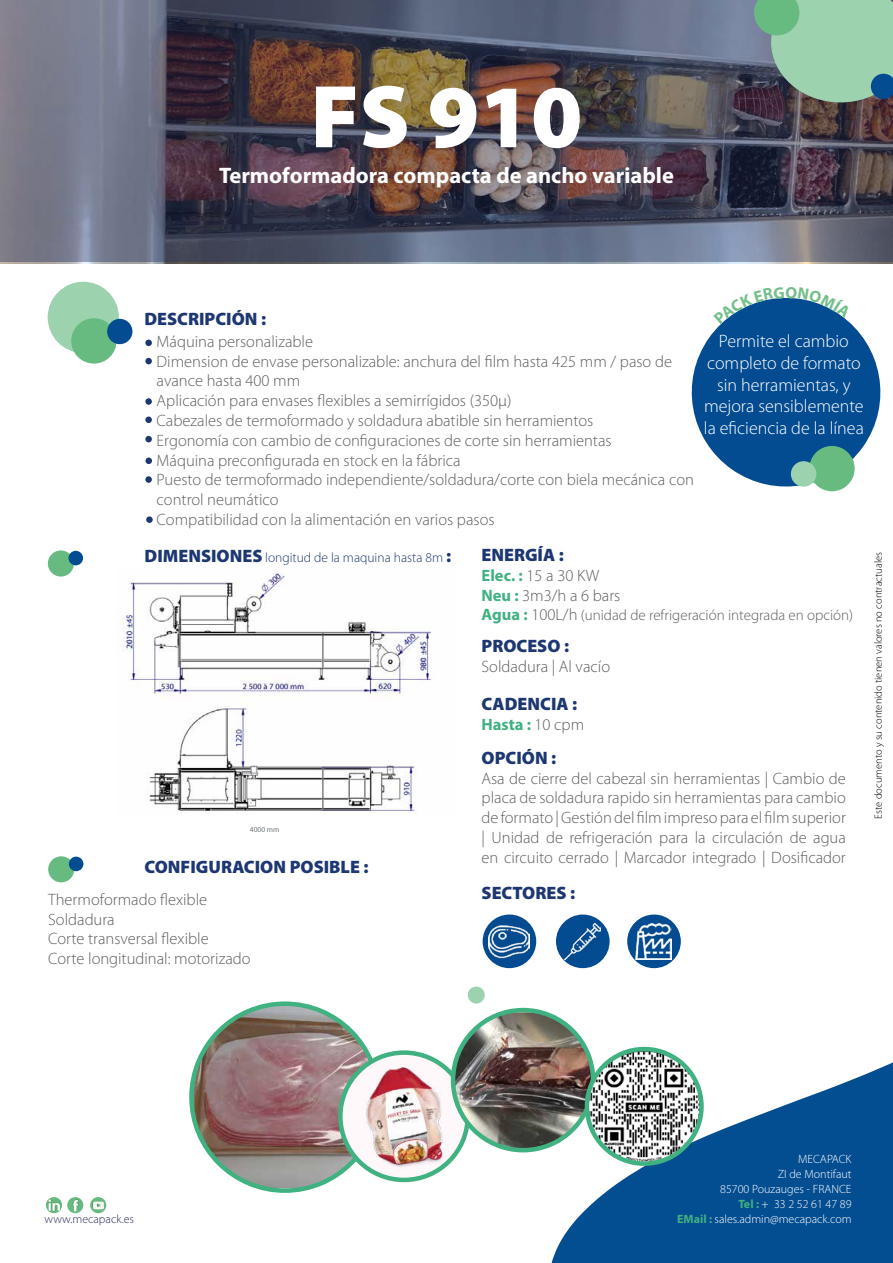
<style>
.page{position:relative;width:893px;height:1263px;background:#fff}
.page>*{position:absolute;margin:0;border:0;box-sizing:border-box;transform-origin:0 0}
.t1{font:900 90px "Myriad Pro";color:#fff}
.t2{font:700 22.5px "Myriad Pro";color:#fff}
.t3{font:300 18px/21.6px "Myriad Pro";color:#fff;text-align:center}
.t4{font:900 18px "Myriad Pro";color:#1d3772}
.t5{font:300 16.5px/19.8px "Myriad Pro";color:#5d5f5f}
.t6{font:700 16.5px "Myriad Pro";color:#40b180}
.t7{font:300 15px "Myriad Pro";color:#5d5f5f}
.t8{font:300 13.5px "Myriad Pro";color:#1d3772}
.t9{font:300 12px/15px "Myriad Pro";color:#fff;text-align:right}
.t10{font:300 12px "Myriad Pro";color:#2a2e63}
.t11{font:300 10.5px "Myriad Pro";color:#000}
.t12{font:7.5px "Myriad Pro";color:#6d767a}
.s1{font-weight:700;color:#40b180}
.s2{font-weight:700;font-size:16.5px;color:#40b180}
.s3{font-size:16.5px}
.s4{font-weight:300;color:#5d5f5f}
.s5{font-weight:900;font-size:18px}
</style>
<div class="page">
<svg style="left:691px;top:324px;width:190px;height:168px;fill:#034c91"></svg>
<svg style="left:67px;top:1197px;width:16px;height:16px"></svg>
<svg style="left:90px;top:1197px;width:16px;height:16px"></svg>
<svg style="left:46px;top:1197px;width:16px;height:16px"></svg>
<div style="left:48px;top:282px;width:71px;height:71px;background:#9cd2ae;border-radius:50%"></div>
<div style="left:71px;top:318px;width:46px;height:46px;background:#67bb80;border-radius:50%"></div>
<div style="left:107px;top:319px;width:25px;height:25px;background:#034c91;border-radius:50%"></div>
<div style="left:145px;top:340px;width:7px;height:6px;background:#1d3772;border-radius:50%"></div>
<div style="left:145px;top:358px;width:7px;height:6px;background:#1d3772;border-radius:50%"></div>
<div style="left:145px;top:476px;width:7px;height:7px;background:#1d3772;border-radius:50%"></div>
<div style="left:145px;top:398px;width:7px;height:7px;background:#1d3772;border-radius:50%"></div>
<div style="left:145px;top:416px;width:7px;height:7px;background:#1d3772;border-radius:50%"></div>
<img style="left:0;top:0;width:893px;height:261px">
<svg style="left:754px;top:0;width:139px;height:102px;background:#85b69c"></svg>
<svg style="left:529px;top:1052px;width:364px;height:211px;fill:#034d91"></svg>
<img style="left:47px;top:1199px;width:15px;height:12px">
<img style="left:67px;top:1199px;width:17px;height:12px">
<svg style="left:92px;top:1201px;width:12px;height:8px"></svg>
<div style="left:145px;top:436px;width:7px;height:6px;background:#1d3772;border-radius:50%"></div>
<div style="left:48px;top:550px;width:26px;height:26px;background:#67bb80;border-radius:50%"></div>
<div style="left:68px;top:551px;width:15px;height:14px;background:#034c91;border-radius:50%"></div>
<div style="left:468px;top:986px;width:17px;height:17px;background:#9cd2ae;border-radius:50%"></div>
<div style="left:483px;top:914px;width:53px;height:54px;background:#034c91;border-radius:50%"></div>
<img style="left:489px;top:922px;width:41px;height:40px">
<div style="left:556px;top:914px;width:54px;height:54px;background:#034c91;border-radius:50%"></div>
<img style="left:564px;top:923px;width:37px;height:37px">
<div style="left:627px;top:914px;width:54px;height:54px;background:#034c91;border-radius:50%"></div>
<img style="left:636px;top:923px;width:36px;height:37px">
<div style="left:809px;top:446px;width:46px;height:45px;background:#67bb80;border-radius:50%"></div>
<div style="left:791px;top:461px;width:25px;height:26px;background:#9cd2ae;border-radius:50%"></div>
<div style="left:48px;top:856px;width:26px;height:26px;background:#67bb80;border-radius:50%"></div>
<div style="left:69px;top:857px;width:14px;height:14px;background:#034c91;border-radius:50%"></div>
<div style="left:146px;top:516px;width:7px;height:7px;background:#1d3772;border-radius:50%"></div>
<div style="left:146px;top:457px;width:6px;height:7px;background:#1d3772;border-radius:50%"></div>
<img style="left:122px;top:573px;width:310px;height:240px">
<img style="left:191px;top:1006px;width:187px;height:182px">
<svg style="left:340px;top:1052px;width:128px;height:128px"></svg>
<img style="left:340px;top:1063px;width:121px;height:107px">
<div style="left:338px;top:1050px;width:132px;height:132px;border:4px solid #40b180;border-radius:50%"></div>
<img style="left:453px;top:1012px;width:140px;height:138px">
<div style="left:451px;top:1008px;width:144px;height:144px;border:4px solid #40b180;border-radius:50%"></div>
<img style="left:587px;top:1049px;width:114px;height:114px;border-radius:57px">
<div style="left:585px;top:1047px;width:119px;height:119px;border:4px solid #40b180;border-radius:50%"></div>
<svg style="left:721px;top:297px;width:130px;height:27px"></svg>
<h1 class="t1" style="left:310px;top:66px;width:274px">FS 910</h1>
<h2 class="t2" style="left:219px;top:160px;width:456px">Termoformadora compacta de ancho variable</h2>
<p class="t4" style="left:144px;top:309px;width:123px">DESCRIPCIÓN :</p>
<p class="t5" style="left:157px;top:332px;width:539px">Máquina personalizable<br>Dimension de envase personalizable: anchura del film hasta 425 mm / paso de avance hasta 400 mm<br>Aplicación para envases flexibles a semirrígidos (350µ)<br>Cabezales de termoformado y soldadura abatible sin herramientos<br>Ergonomía con cambio de configuraciones de corte sin herramientas<br>Máquina preconfigurada en stock en la fábrica<br>Puesto de termoformado independiente/soldadura/corte con biela mecánica con control neumático<br>Compatibilidad con la alimentación en varios pasos</p>
<p class="t4" style="left:482px;top:545px;width:84px">ENERGÍA :</p>
<p class="t5" style="left:482px;top:566px;width:140px"><span class="s1">Elec. :</span> 15 a 30 KW<br><span class="s1">Neu :</span> 3m3/h a 6 bars</p>
<p class="t7" style="left:482px;top:607px;width:373px"><span class="s2">Agua :</span> <span class="s3">100L/h</span> (unidad de refrigeración integrada en opción)</p>
<p class="t4" style="left:482px;top:636px;width:89px">PROCESO :</p>
<p class="t5" style="left:482px;top:657px;width:130px">Soldadura | Al vacío</p>
<p class="t4" style="left:482px;top:693px;width:97px">CADENCIA :</p>
<p class="t6" style="left:482px;top:713px;width:104px">Hasta : <span class="s4">10 cpm</span></p>
<p class="t4" style="left:482px;top:747px;width:76px">OPCIÓN :</p>
<p class="t5" style="left:482px;top:768px;width:366px;text-align:justify">Asa de cierre del cabezal sin herramientas | Cambio de placa de soldadura rapido sin herramientas para cambio de formato | Gestión del film impreso para el film superior | Unidad de refrigeración para la circulación de agua en circuito cerrado | Marcador integrado | Dosificador</p>
<p class="t4" style="left:482px;top:883px;width:95px">SECTORES :</p>
<p class="t3" style="left:704px;top:331px;width:161px">Permite el cambio completo de formato sin herramientas, y mejora sensiblemente la eficiencia de la línea</p>
<p class="t8" style="left:145px;top:550px;width:308px"><span class="s5">DIMENSIONES</span> longitud de la maquina hasta 8m <span class="s5">:</span></p>
<p class="t11" style="left:872px;top:819px;width:268px;rotate:-90deg">Este documento y su contenido tienen valores no contractuales</p>
<p class="t12" style="left:250px;top:824px;width:31px">4000 mm</p>
<p class="t4" style="left:145px;top:857px;width:226px">CONFIGURACION POSIBLE :</p>
<p class="t5" style="left:48px;top:889px;width:204px">Thermoformado flexible<br>Soldadura<br>Corte transversal flexible<br>Corte longitudinal: motorizado</p>
<p class="t9" style="left:720px;top:1151px;width:133px">MECAPACK<br>ZI de Montifaut<br>85700 Pouzauges - FRANCE<br><span class="s1">Tel :</span> + 33 2 52 61 47 89</p>
<p class="t10" style="left:45px;top:1212px;width:91px">www.mecapack.es</p>
<p class="t9" style="left:677px;top:1211px;width:176px"><span class="s1">EMail :</span> sales.admin@mecapack.com</p>
</div>
